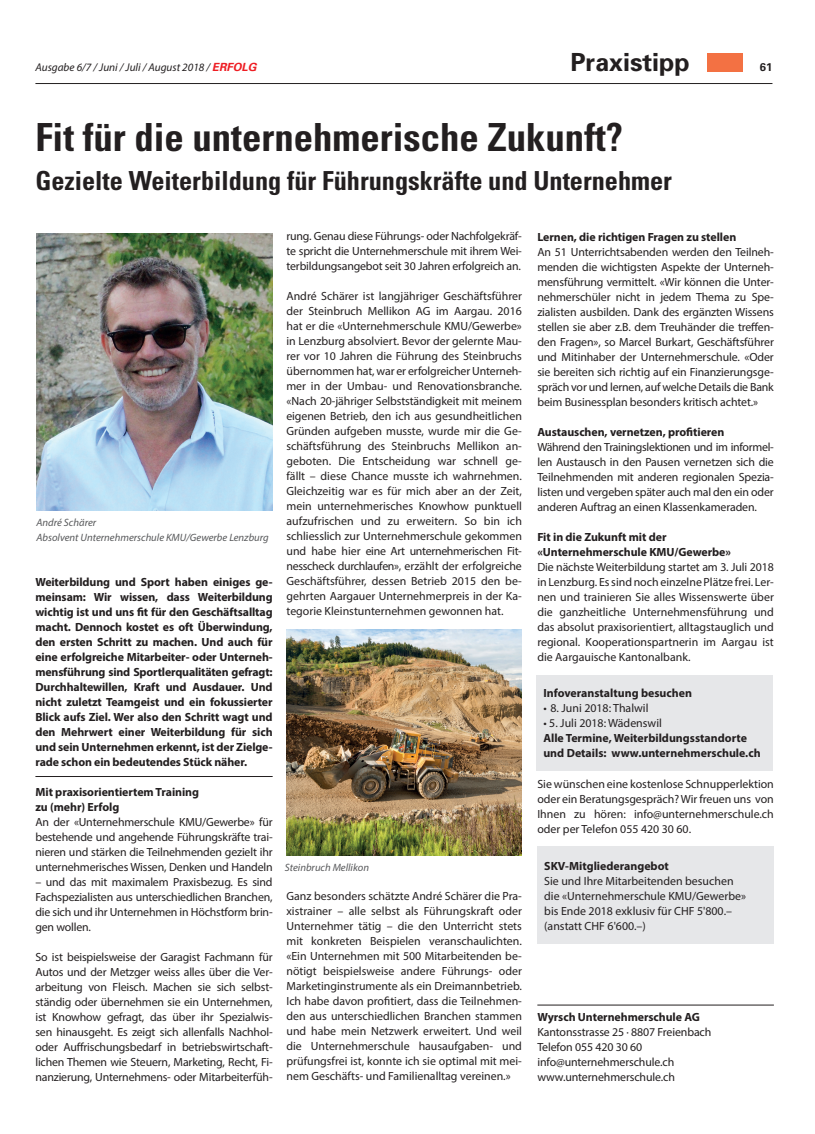
<style>
.page{position:relative;width:815px;height:1134px;background:#fff}
.page>*{position:absolute;margin:0;border:0;box-sizing:border-box;transform-origin:0 0}
.t1{font:700 condensed 38.75px "Univers";color:#231f20}
.t2{font:700 condensed 26.25px "Univers";color:#231f20}
.t3{font:700 25px "Univers";color:#231f20}
.t4{font:11.88px/15px "Myriad Pro";letter-spacing:-.01em;color:#231f20;text-align:justify}
.t5{font:700 11.88px/15px "Myriad Pro";letter-spacing:-.005em;color:#231f20}
.t6{font:italic 11.25px "Myriad Pro";color:#231f20}
.t7{font:700 11.25px "Univers";color:#231f20}
.t8{font:italic 10.62px/15px "Myriad Pro";color:#57585a}
.s1{font-family:"Univers";font-weight:700;color:#ee1d23}
</style>
<div class="page">
<hr style="left:35px;top:83px;width:737px;height:1px;background:#231f20">
<hr style="left:537px;top:1004px;width:237px;height:1px;background:#231f20">
<hr style="left:35px;top:776px;width:238px;height:1px;background:#231f20">
<img style="left:36px;top:233px;width:236px;height:278px">
<img style="left:287px;top:629px;width:235px;height:226px">
<div style="left:537px;top:846px;width:237px;height:98px;background:#e6e7e9"></div>
<div style="left:536px;top:676px;width:237px;height:95px;background:#e6e7e9"></div>
<div style="left:708px;top:53px;width:35px;height:18px;background:#f37143"></div>
<h3 class="t3" style="left:570px;top:47px;width:121px">Praxistipp</h3>
<p class="t6" style="left:35px;top:61px;width:223px">Ausgabe 6/7 / Juni / Juli / August 2018 / <span class="s1">ERFOLG</span></p>
<p class="t7" style="left:760px;top:61px;width:14px">61</p>
<h1 class="t1" style="left:35px;top:114px;width:589px">Fit für die unternehmerische Zukunft?</h1>
<h2 class="t2" style="left:35px;top:165px;width:638px">Gezielte Weiterbildung für Führungskräfte und Unternehmer</h2>
<p class="t8" style="left:36px;top:514px;width:234px">André Schärer<br>Absolvent Unternehmerschule KMU/Gewerbe Lenzburg</p>
<p class="t5" style="left:35px;top:574px;width:239px;text-align:justify">Weiterbildung und Sport haben einiges ge&shy;meinsam: Wir wissen, dass Weiterbildung wichtig ist und uns fit für den Geschäftsalltag macht. Dennoch kostet es oft Überwindung, den ersten Schritt zu machen. Und auch für eine erfolgreiche Mitarbeiter- oder Unterneh&shy;mensführung sind Sportlerqualitäten gefragt:<br>Durchhaltewillen, Kraft und Ausdauer. Und nicht zuletzt Teamgeist und ein fokussierter Blick aufs Ziel. Wer also den Schritt wagt und den Mehrwert einer Weiterbildung für sich und sein Unternehmen erkennt, ist der Zielge&shy;rade schon ein bedeutendes Stück näher.</p>
<p class="t5" style="left:35px;top:784px;width:165px">Mit praxisorientiertem Training zu (mehr) Erfolg</p>
<p class="t4" style="left:35px;top:814px;width:239px">An der «Unternehmerschule KMU/Gewerbe» für bestehende und angehende Führungskräfte trai&shy;nieren und stärken die Teilnehmenden gezielt ihr unternehmerisches Wissen, Denken und Handeln</p>
<p class="t4" style="left:35px;top:874px;width:239px">– und das mit maximalem Praxisbezug. Es sind Fachspezialisten aus unterschiedlichen Branchen, die sich und ihr Unternehmen in Höchstform brin&shy;gen wollen.</p>
<p class="t4" style="left:35px;top:949px;width:239px">So ist beispielsweise der Garagist Fachmann für Autos und der Metzger weiss alles über die Ver&shy;arbeitung von Fleisch. Machen sie sich selbst&shy;ständig oder übernehmen sie ein Unternehmen, ist Knowhow gefragt, das über ihr Spezialwis&shy;sen hinausgeht. Es zeigt sich allenfalls Nachhol&shy;oder Auffrischungsbedarf in betriebswirtschaft&shy;lichen Themen wie Steuern, Marketing, Recht, Fi&shy;nanzierung, Unternehmens- oder Mitarbeiterfüh-</p>
<p class="t4" style="left:286px;top:229px;width:237px">rung. Genau diese Führungs- oder Nachfolgekräf&shy;te spricht die Unternehmerschule mit ihrem Wei&shy;terbildungsangebot seit 30 Jahren erfolgreich an.</p>
<p class="t4" style="left:286px;top:289px;width:237px">André Schärer ist langjähriger Geschäftsführer der Steinbruch Mellikon AG im Aargau. 2016 hat er die «Unternehmerschule KMU/Gewerbe» in Lenzburg absolviert. Bevor der gelernte Mau&shy;rer vor 10 Jahren die Führung des Steinbruchs übernommen hat, war er erfolgreicher Unterneh&shy;mer in der Umbau- und Renovationsbranche. «Nach 20-jähriger Selbstständigkeit mit meinem eigenen Betrieb, den ich aus gesundheitlichen Gründen aufgeben musste, wurde mir die Ge&shy;schäftsführung des Steinbruchs Mellikon an&shy;geboten. Die Entscheidung war schnell ge&shy;fällt – diese Chance musste ich wahrnehmen.<br>Gleichzeitig war es für mich aber an der Zeit, mein unternehmerisches Knowhow punktuell aufzufrischen und zu erweitern. So bin ich schliesslich zur Unternehmerschule gekommen und habe hier eine Art unternehmerischen Fit&shy;nesscheck durchlaufen», erzählt der erfolgreiche Geschäftsführer, dessen Betrieb 2015 den be&shy;gehrten Aargauer Unternehmerpreis in der Ka&shy;tegorie Kleinstunternehmen gewonnen hat.</p>
<p class="t5" style="left:537px;top:229px;width:200px">Lernen, die richtigen Fragen zu stellen</p>
<p class="t4" style="left:537px;top:244px;width:238px">An 51 Unterrichtsabenden werden den Teilneh&shy;menden die wichtigsten Aspekte der Unterneh&shy;mensführung vermittelt. «Wir können die Unter&shy;nehmerschüler nicht in jedem Thema zu Spe&shy;zialisten ausbilden. Dank des ergänzten Wissens stellen sie aber z.B. dem Treuhänder die treffen&shy;den Fragen», so Marcel Burkart, Geschäftsführer und Mitinhaber der Unternehmerschule. «Oder sie bereiten sich richtig auf ein Finanzierungsge&shy;spräch vor und lernen, auf welche Details die Bank beim Businessplan besonders kritisch achtet.»</p>
<p class="t5" style="left:537px;top:424px;width:189px">Austauschen, vernetzen, profitieren</p>
<p class="t4" style="left:537px;top:439px;width:238px">Während den Trainingslektionen und im informel&shy;len Austausch in den Pausen vernetzen sich die Teilnehmenden mit anderen regionalen Spezia&shy;listen und vergeben später auch mal den ein oder anderen Auftrag an einen Klassenkameraden.</p>
<p class="t5" style="left:537px;top:529px;width:195px">Fit in die Zukunft mit der «Unternehmerschule KMU/Gewerbe»</p>
<p class="t4" style="left:537px;top:559px;width:238px">Die nächste Weiterbildung startet am 3. Juli 2018 in Lenzburg. Es sind noch einzelne Plätze frei. Ler&shy;nen und trainieren Sie alles Wissenswerte über die ganzheitliche Unternehmensführung und das absolut praxisorientiert, alltagstauglich und regional. Kooperationspartnerin im Aargau ist die Aargauische Kantonalbank.</p>
<p class="t5" style="left:543px;top:685px;width:150px">Infoveranstaltung besuchen</p>
<p class="t4" style="left:543px;top:700px;width:107px">• 8. Juni 2018: Thalwil</p>
<p class="t4" style="left:543px;top:715px;width:120px">• 5. Juli 2018: Wädenswil</p>
<p class="t5" style="left:543px;top:730px;width:219px">Alle Termine, Weiterbildungsstandorte und Details: www.unternehmerschule.ch</p>
<p class="t4" style="left:537px;top:776px;width:238px">Sie wünschen eine kostenlose Schnupperlektion oder ein Beratungsgespräch? Wir freuen uns von Ihnen zu hören: info@unternehmerschule.ch oder per Telefon 055 420 30 60.</p>
<p class="t8" style="left:285px;top:859px;width:86px">Steinbruch Mellikon</p>
<p class="t5" style="left:544px;top:858px;width:126px">SKV-Mitgliederangebot</p>
<p class="t4" style="left:544px;top:873px;width:203px;text-align:left">Sie und Ihre Mitarbeitenden besuchen die «Unternehmerschule KMU/Gewerbe» bis Ende 2018 exklusiv für CHF 5'800.– (anstatt CHF 6'600.–)</p>
<p class="t4" style="left:286px;top:889px;width:237px">Ganz besonders schätzte André Schärer die Pra&shy;xistrainer – alle selbst als Führungskraft oder Unternehmer tätig – die den Unterricht stets mit konkreten Beispielen veranschaulichten. «Ein Unternehmen mit 500 Mitarbeitenden be&shy;nötigt beispielsweise andere Führungs- oder Marketinginstrumente als ein Dreimannbetrieb.<br>Ich habe davon profitiert, dass die Teilnehmen&shy;den aus unterschiedlichen Branchen stammen und habe mein Netzwerk erweitert. Und weil die Unternehmerschule hausaufgaben- und prüfungsfrei ist, konnte ich sie optimal mit mei&shy;nem Geschäfts- und Familienalltag vereinen.»</p>
<p class="t5" style="left:537px;top:1009px;width:164px">Wyrsch Unternehmerschule AG</p>
<p class="t4" style="left:537px;top:1024px;width:176px;text-align:left">Kantonsstrasse 25 · 8807 Freienbach<br>Telefon 055 420 30 60 info@unternehmerschule.ch www.unternehmerschule.ch</p>
</div>
